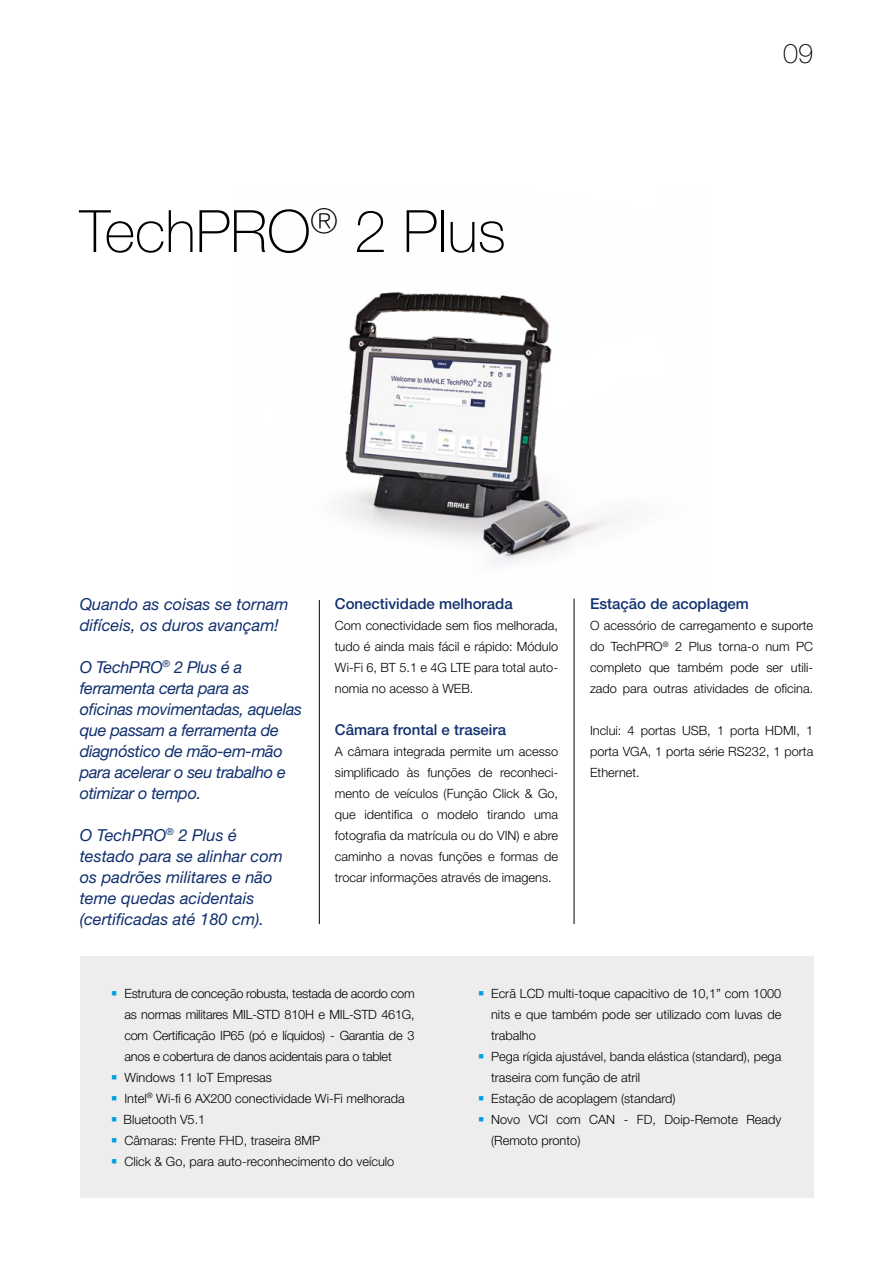
<style>
.page{position:relative;width:893px;height:1263px;background:#fff}
.page>*{position:absolute;margin:0;border:0;box-sizing:border-box;transform-origin:0 0}
.t1{font:100 58.5px "Helvetica Neue LT Pro";color:#000}
.t2{font:100 27px "Helvetica Neue LT Pro";color:#000}
.t3{font:italic 16.5px/21px "Helvetica Neue LT Pro";letter-spacing:-.02em;color:#11306e}
.t4{font:italic 16.5px/21px "Helvetica Neue LT Pro";color:#11306e}
.t5{font:500 15px "Helvetica Neue LT Pro";color:#11306e}
.t6{font:300 12.75px/21px "Helvetica Neue LT Pro";color:#000;text-align:justify}
.t7{font:300 12.75px/21px "Helvetica Neue LT Std";color:#000;text-align:justify}
.s1{color:#009fe3}
.s2{font-family:"Helvetica Neue LT Std"}
</style>
<div class="page">
<img style="left:339px;top:291px;width:279px;height:274px">
<hr style="left:319px;top:600px;width:1px;height:324px;background:#000">
<hr style="left:574px;top:599px;width:1px;height:325px;background:#000">
<div style="left:80px;top:956px;width:733px;height:241px;background:#ededed"></div>
<h1 class="t1" style="left:80px;top:196px;width:428px">TechPRO<sup>®</sup> 2 Plus</h1>
<h2 class="t2" style="left:783px;top:37px;width:32px">09</h2>
<p class="t4" style="left:80px;top:593px;width:210px">Quando as coisas se tornam difíceis, os duros avançam!</p>
<p class="t3" style="left:80px;top:656px;width:224px">O TechPRO<sup>®</sup> 2 Plus é a ferramenta certa para as oficinas movimentadas, aquelas que passam a ferramenta de diagnóstico de mão-em-mão para acelerar o seu trabalho e otimizar o tempo.</p>
<p class="t4" style="left:80px;top:824px;width:205px">O TechPRO<sup>®</sup> 2 Plus é testado para se alinhar com os padrões militares e não teme quedas acidentais (certificadas até 180 cm).</p>
<p class="t5" style="left:335px;top:595px;width:179px">Conectividade melhorada</p>
<p class="t6" style="left:335px;top:615px;width:225px">Com conectividade sem fios melhorada, tudo é ainda mais fácil e rápido: Módulo Wi-Fi 6, BT 5.1 e 4G LTE para total auto&shy;nomia no acesso à WEB.</p>
<p class="t5" style="left:335px;top:721px;width:173px">Câmara frontal e traseira</p>
<p class="t6" style="left:335px;top:741px;width:225px">A câmara integrada permite um acesso simplificado às funções de reconheci&shy;mento de veículos (Função Click &amp; Go, que identifica o modelo tirando uma fotografia da matrícula ou do VIN) e abre caminho a novas funções e formas de trocar informações através de imagens.</p>
<p class="t5" style="left:590px;top:595px;width:160px">Estação de acoplagem</p>
<p class="t6" style="left:590px;top:615px;width:225px">O acessório de carregamento e suporte do TechPRO<sup>®</sup> 2 Plus torna-o num PC completo que também pode ser utili&shy;zado para outras atividades de oficina.</p>
<p class="t6" style="left:590px;top:720px;width:225px">Inclui: 4 portas USB, 1 porta HDMI, 1 porta VGA, 1 porta série RS232, 1 porta Ethernet.</p>
<p class="t7" style="left:124px;top:982px;width:292px;text-indent:-13px"><span class="s1">■</span> Estrutura de conceção robusta, testada de acordo com as normas militares MIL-STD 810H e MIL-STD 461G, com Certificação IP65 (pó e líquidos) - Garantia de 3 anos e cobertura de danos acidentais para o tablet</p>
<p class="t7" style="left:112px;top:1066px;width:162px"><span class="s1">■</span> Windows 11 IoT Empresas</p>
<p class="t7" style="left:112px;top:1087px;width:295px"><span class="s1">■</span> Intel<sup>®</sup> Wi-fi 6 AX200 conectividade Wi-Fi melhorada</p>
<p class="t6" style="left:112px;top:1108px;width:95px"><span class="s1">■</span> Bluetooth V5.1</p>
<p class="t7" style="left:112px;top:1129px;width:210px"><span class="s1">■</span> Câmaras: Frente FHD, traseira 8MP</p>
<p class="t7" style="left:112px;top:1150px;width:284px"><span class="s1">■</span> Click &amp; Go, para auto-reconhecimento do veículo</p>
<p class="t6" style="left:491px;top:982px;width:292px;text-indent:-13px"><span class="s1">■</span> Ecrã LCD multi-toque capacitivo <span class="s2">de 10,1” com</span> 1000 nits e que também pode ser utilizado com luvas de trabalho</p>
<p class="t6" style="left:491px;top:1045px;width:292px;text-indent:-13px"><span class="s1">■</span> Pega rígida ajustável, banda elástica (standard), pega traseira com função de atril</p>
<p class="t7" style="left:478px;top:1087px;width:199px"><span class="s1">■</span> Estação de acoplagem (standard)</p>
<p class="t6" style="left:491px;top:1108px;width:292px;text-indent:-13px"><span class="s1">■</span> Novo VCI com CAN - FD, Doip-Remote Ready (Remoto pronto)</p>
</div>
